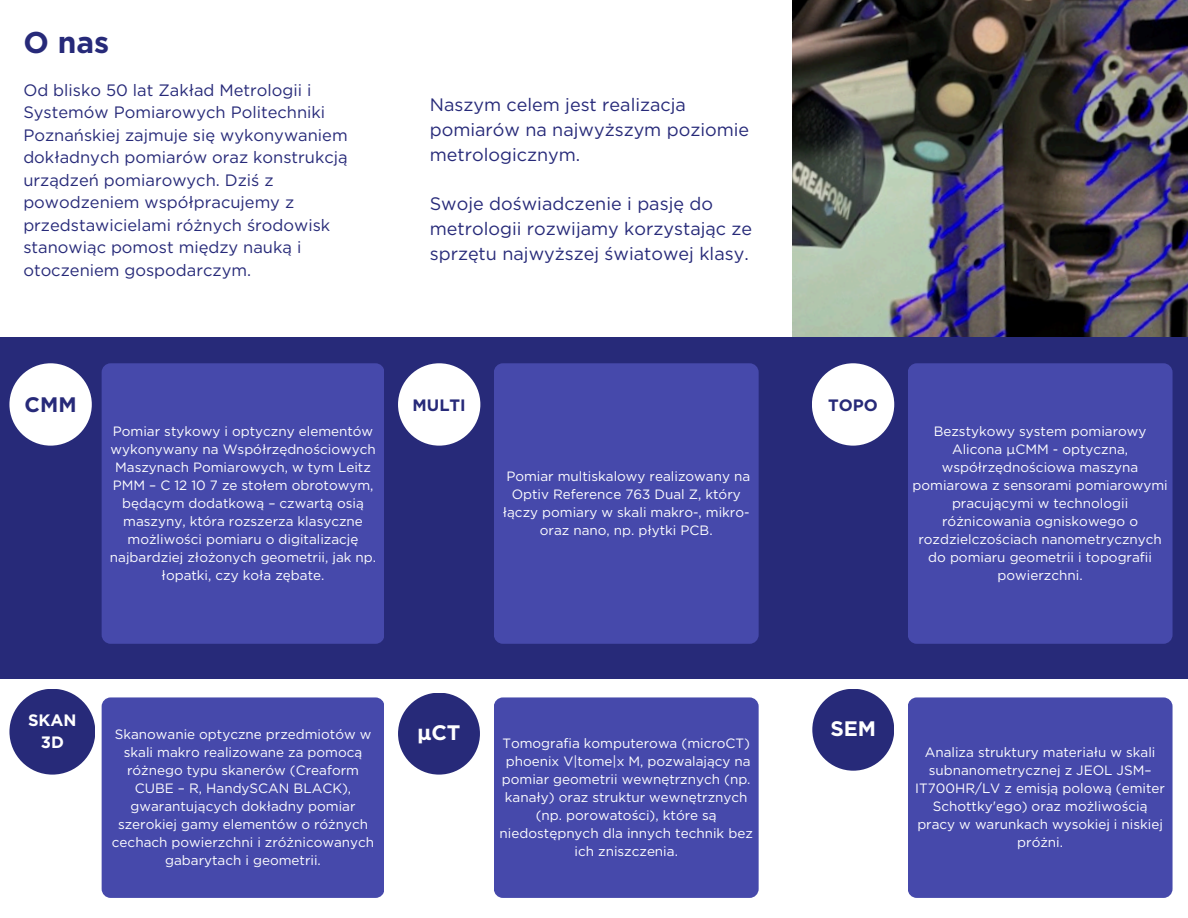
<style>
.page{position:relative;width:1188px;height:918px;background:#fff}
.page>*{position:absolute;margin:0;border:0;box-sizing:border-box;transform-origin:0 0}
.t1{font:700 30px "Gotham";color:#272a79}
.t2{font:700 21px "Gotham";color:#fff}
.t3{font:700 21px "Gotham";color:#272a79}
.t4{font:18px/24.8px "Gotham";color:#272a79}
.t5{font:16.5px/22.5px "Gotham";color:#272a79}
.t6{font:700 16.5px "Gotham";color:#272a79}
.t7{font:700 16.5px/22.5px "Gotham";color:#fff;text-align:center}
.t8{font:13.5px/18px "Gotham";color:#fff;text-align:center}
</style>
<div class="page">
<img style="left:792px;top:0;width:396px;height:337px">
<div style="left:0;top:337px;width:1188px;height:341px;background:#272a79"></div>
<div style="left:9px;top:689px;width:86px;height:86px;background:#272a79;border-radius:50%"></div>
<div style="left:102px;top:697px;width:282px;height:201px;background:#4649ab;border-radius:9px"></div>
<div style="left:9px;top:363px;width:83px;height:83px;background:#fff;border-radius:50%"></div>
<div style="left:102px;top:363px;width:282px;height:281px;background:#4649ab;border-radius:9px"></div>
<div style="left:398px;top:693px;width:82px;height:82px;background:#272a79;border-radius:50%"></div>
<div style="left:494px;top:697px;width:265px;height:201px;background:#4649ab;border-radius:9px"></div>
<div style="left:812px;top:363px;width:82px;height:83px;background:#fff;border-radius:50%"></div>
<div style="left:812px;top:689px;width:82px;height:82px;background:#272a79;border-radius:50%"></div>
<div style="left:908px;top:697px;width:264px;height:201px;background:#4649ab;border-radius:9px"></div>
<div style="left:908px;top:363px;width:265px;height:281px;background:#4649ab;border-radius:9px"></div>
<div style="left:398px;top:363px;width:82px;height:83px;background:#fff;border-radius:50%"></div>
<div style="left:494px;top:363px;width:265px;height:281px;background:#4649ab;border-radius:9px"></div>
<h4 class="t1" style="left:23px;top:24px;width:87px">O nas</h4>
<p class="t5" style="left:23px;top:78px;width:326px">Od blisko 50 lat Zakład Metrologii i Systemów Pomiarowych Politechniki Poznańskiej zajmuje się wykonywaniem dokładnych pomiarów oraz konstrukcją urządzeń pomiarowych. Dziś z powodzeniem współpracujemy z przedstawicielami różnych środowisk stanowiąc pomost między nauką i otoczeniem gospodarczym.</p>
<h3 class="t4" style="left:430px;top:93px;width:321px">Naszym celem jest realizacja pomiarów na najwyższym poziomie metrologicznym.</h3>
<p class="t4" style="left:430px;top:192px;width:324px">Swoje doświadczenie i pasję do metrologii rozwijamy korzystając ze sprzętu najwyższej światowej klasy.</p>
<h5 class="t3" style="left:25px;top:392px;width:53px">CMM</h5>
<h5 class="t8" style="left:110px;top:423px;width:268px">Pomiar stykowy i optyczny elementów wykonywany na Współrzędnościowych Maszynach Pomiarowych, w tym Leitz PMM – C 12 10 7 ze stołem obrotowym, będącym dodatkową – czwartą osią maszyny, która rozszerza klasyczne możliwości pomiaru o digitalizację najbardziej złożonych geometrii, jak np. łopatki, czy koła zębate.</h5>
<h2 class="t6" style="left:413px;top:395px;width:55px">MULTI</h2>
<p class="t8" style="left:503px;top:468px;width:249px">Pomiar multiskalowy realizowany na Optiv Reference 763 Dual Z, który łączy pomiary w skali makro-, mikro&shy;oraz nano, np. płytki PCB.</p>
<h1 class="t7" style="left:28px;top:709px;width:50px">SKAN<br>3D</h1>
<h5 class="t8" style="left:112px;top:725px;width:264px">Skanowanie optyczne przedmiotów w skali makro realizowane za pomocą różnego typu skanerów (Creaform<br>CUBE – R, HandySCAN BLACK), gwarantujących dokładny pomiar szerokiej gamy elementów o różnych cechach powierzchni i zróżnicowanych gabarytach i geometrii.</h5>
<h2 class="t2" style="left:417px;top:720px;width:45px">µCT</h2>
<p class="t8" style="left:502px;top:734px;width:249px">Tomografia komputerowa (microCT)</p>
<h4 class="t8" style="left:500px;top:752px;width:255px">phoenix V|tome|x M, pozwalający na pomiar geometrii wewnętrznych (np. kanały) oraz struktur wewnętrznych (np. porowatości), które są niedostępnych dla innych technik bez ich zniszczenia.</h4>
<p class="t6" style="left:828px;top:395px;width:51px">TOPO</p>
<p class="t8" style="left:913px;top:423px;width:257px">Bezstykowy system pomiarowy<br>Alicona μCMM - optyczna, współrzędnościowa maszyna pomiarowa z sensorami pomiarowymi pracującymi w technologii różnicowania ogniskowego o rozdzielczościach nanometrycznych do pomiaru geometrii i topografii powierzchni.</p>
<h4 class="t2" style="left:830px;top:716px;width:47px">SEM</h4>
<p class="t8" style="left:915px;top:743px;width:251px">Analiza struktury materiału w skali subnanometrycznej z JEOL JSM–<br>IT700HR/LV z emisją polową (emiter<br>Schottky'ego) oraz możliwością pracy w warunkach wysokiej i niskiej próżni.</p>
</div>
